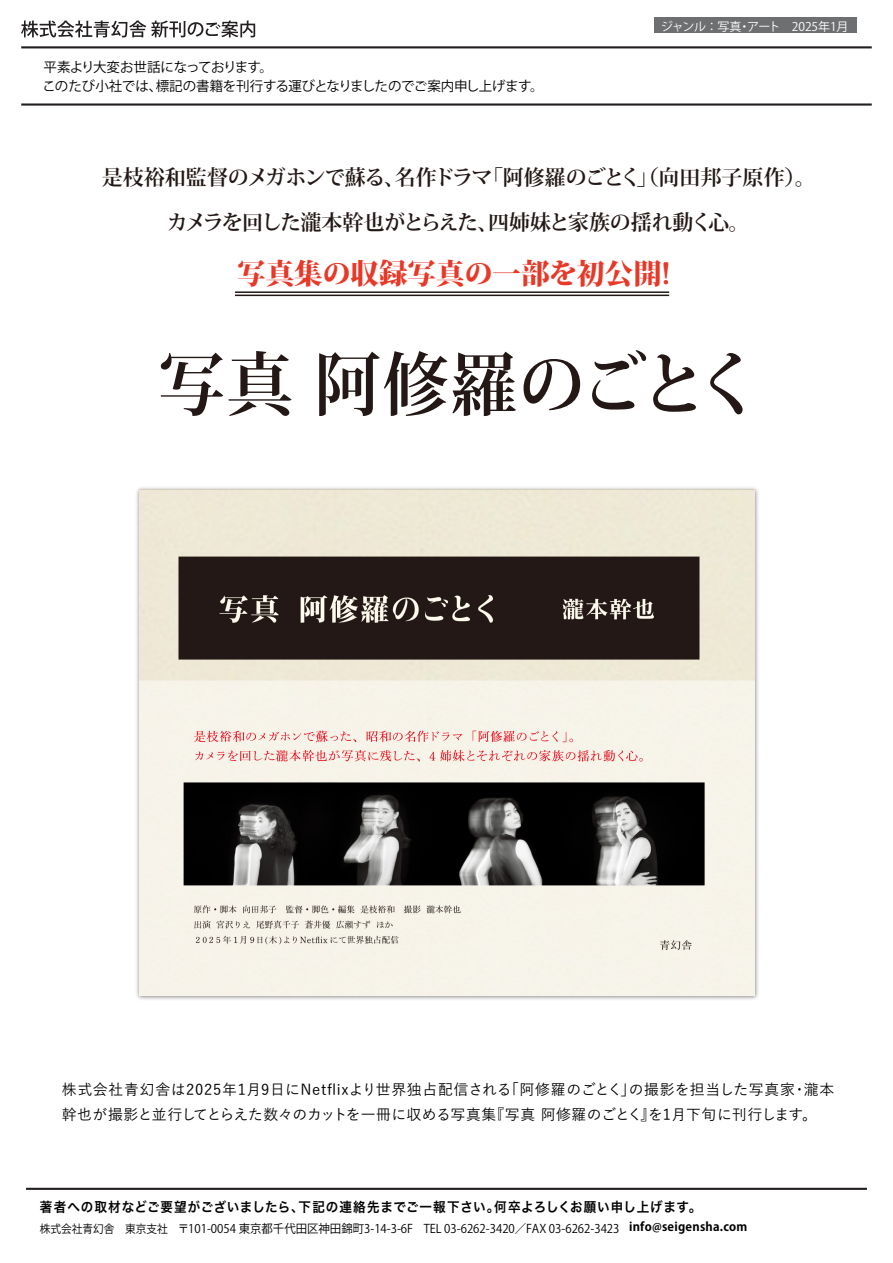
<style>
.page{position:relative;width:893px;height:1263px;background:#fff}
.page>*{position:absolute;margin:0;border:0;box-sizing:border-box;transform-origin:0 0}
.t1{font:700 69px "Koz Min Pro";letter-spacing:.01em;color:#231815}
.t2{font:800 28.5px "Koz Min Pro";color:#e83828}
.t3{font:700 21px/45px "Koz Min Pro";letter-spacing:-.025em;color:#231815;text-align:center}
.t4{font:500 15px/25.5px "Yu Go";letter-spacing:.03em;color:#000}
.t5{font:13.5px/18.6px "Koz Go Pr 6 N";letter-spacing:-.02em;color:#000}
.t6{font:13.5px "Hiragino Sans W6";letter-spacing:.06em;color:#000;scale:.93 1}
.t7{font:12px "Koz Go Pr 6 N";color:#000;scale:.95 1}
.t8{font:12px "Koz Go Pr 6 N";letter-spacing:-.015em;color:#fff}
.s1{font-size:11.25px}
.s2{font-weight:700}
</style>
<div class="page">
<hr style="left:26px;top:1188px;width:841px;height:2px;background:#231f20">
<svg style="left:21px;top:20px;width:234px;height:17px"></svg>
<hr style="left:21px;top:103px;width:851px;height:3px;background:#231f20">
<hr style="left:21px;top:46px;width:851px;height:2px;background:#231f20">
<div style="left:654px;top:18px;width:203px;height:15px;background:#6d6f71"></div>
<img style="left:136px;top:487px;width:622px;height:513px">
<img style="left:139px;top:490px;width:615px;height:505px">
<hr style="left:235px;top:295px;width:434px;height:1px;background:#221714">
<hr style="left:235px;top:291px;width:434px;height:2px;background:#221714">
<p class="t5" style="left:43px;top:58px;width:503px">平素より大変お世話になっております。<br>このたび小社では、標記の書籍を刊行する運びとなりましたのでご案内申し上げます。</p>
<p class="t8" style="left:661px;top:20px;width:189px">ジャンル ： 写真・アート　2025年1月</p>
<h3 class="t3" style="left:102px;top:154px;width:716px">是枝裕和監督のメガホンで蘇る、名作ドラマ「阿修羅のごとく」（向田邦子原作）。カメラを回した瀧本幹也がとらえた、四姉妹と家族の揺れ動く心。</h3>
<h2 class="t2" style="left:237px;top:253px;width:435px">写真集の収録写真の一部を初公開!</h2>
<h1 class="t1" style="left:158px;top:334px;width:605px">写真 阿修羅のごとく</h1>
<p class="t4" style="left:62px;top:1074px;width:774px">株式会社青幻舎は2025年1月9日にNetflixより世界独占配信される「阿修羅のごとく」の撮影を担当した写真家・瀧本幹也が撮影と並行してとらえた数々のカットを一冊に収める写真集『写真 阿修羅のごとく』を1月下旬に刊行します。</p>
<p class="t6" style="left:40px;top:1195px;width:713px">著者への取材などご要望がございましたら、下記の連絡先までご一報下さい。何卒よろしくお願い申し上げます。</p>
<p class="t7" style="left:40px;top:1221px;width:746px"><span class="s1">株式会社青幻舎　東京支社　</span>〒101-0054 東京都千代田区神田錦町3-14-3-6F TEL 03-6262-3420／FAX 03-6262-3423 <span class="s2">info@seigensha.com</span></p>
</div>
